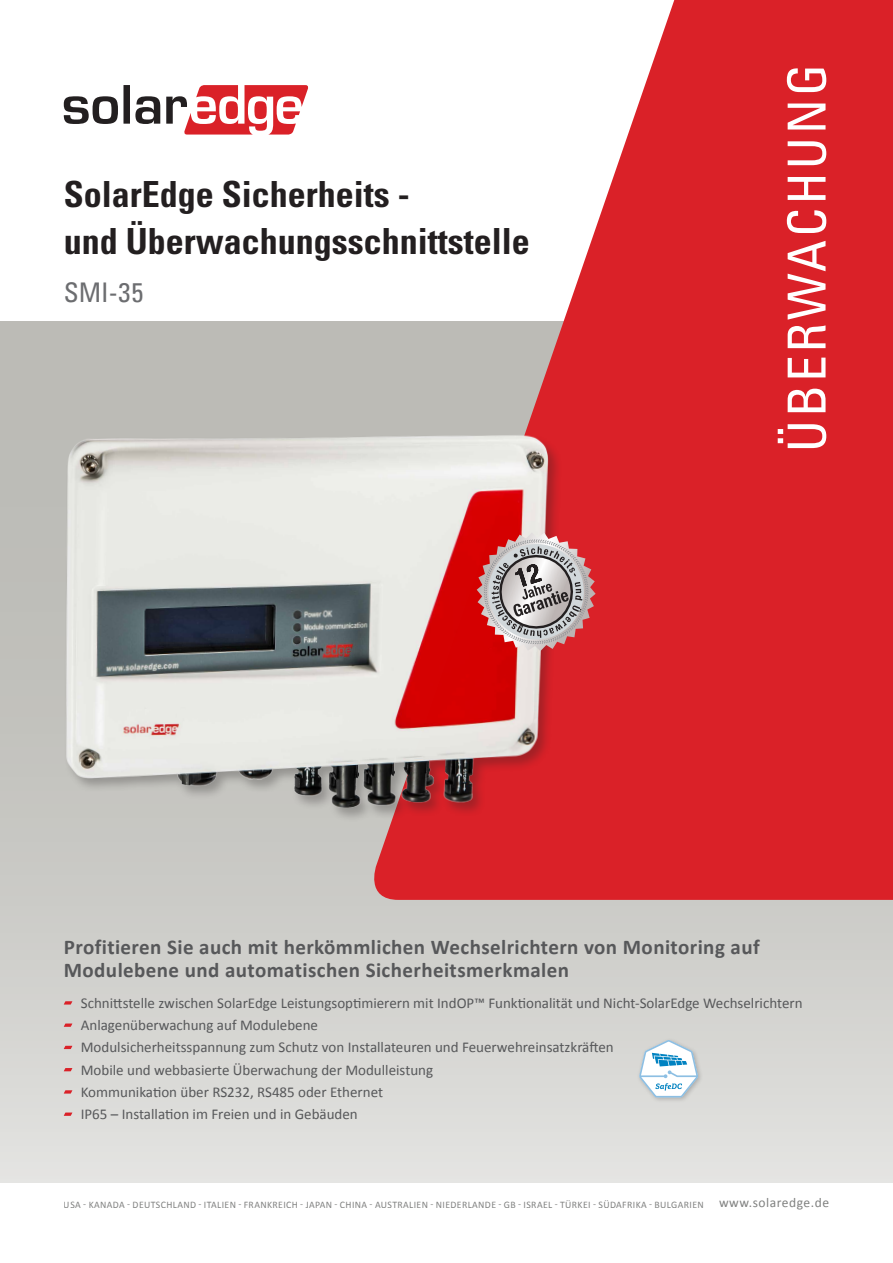
<style>
.page{position:relative;width:893px;height:1263px;background:#fff}
.page>*{position:absolute;margin:0;border:0;box-sizing:border-box;transform-origin:0 0}
.pg1_Family_vertical{font:condensed 52.5px "Univers LT Std";letter-spacing:.06em;color:#fff}
.pg1_Product_Header{font:700 condensed 36px "Univers LT Std";color:#231f20}
.pg1_Product_Header-2{font:condensed 27px "Univers LT Std";color:#6c6d70}
.pg1_Text_bold{font:700 21px/22.5px "Calibri";letter-spacing:.02em;color:#57585a}
.Pg1_Text_Bullets{font:15px "Calibri";color:#57585a}
.pg1_Text_URL{font:13.5px "Calibri";letter-spacing:.04em;color:#808180}
.t1{font:10.05px "Calibri";letter-spacing:.04em;color:#808180}
</style>
<div class="page">
<div style="left:0;top:321px;width:893px;height:861px;background:linear-gradient(to bottom,#b4b3ae,#dbdbd8)"></div>
<svg style="left:364px;top:0;width:529px;height:900px;fill:#da2128"></svg>
<svg style="left:64px;top:85px;width:244px;height:50px"></svg>
<div style="left:637px;top:1038px;width:67px;height:65px;background:#231f20;opacity:.25"></div>
<svg style="left:639px;top:1040px;width:59px;height:57px"></svg>
<svg style="left:64px;top:1001px;width:8px;height:3px"></svg>
<svg style="left:64px;top:1023px;width:8px;height:4px"></svg>
<svg style="left:64px;top:1046px;width:8px;height:3px"></svg>
<svg style="left:64px;top:1068px;width:8px;height:3px"></svg>
<svg style="left:64px;top:1090px;width:8px;height:3px"></svg>
<svg style="left:64px;top:1112px;width:8px;height:4px"></svg>
<img style="left:39px;top:406px;width:544px;height:432px">
<svg style="left:477px;top:532px;width:119px;height:119px;background:#bc8486"></svg>
<p class="pg1_Product_Header" style="left:64px;top:172px;width:347px">SolarEdge Sicherheits -</p>
<p class="pg1_Product_Header" style="left:64px;top:219px;width:467px">und Überwachungsschnittstelle</p>
<p class="pg1_Product_Header-2" style="left:64px;top:275px;width:81px">SMI-35</p>
<p class="pg1_Family_vertical" style="left:774px;top:452px;width:390px;rotate:-90deg">ÜBERWACHUNG</p>
<p class="pg1_Text_bold" style="left:64px;top:936px;width:697px">Profitieren Sie auch mit herkömmlichen Wechselrichtern von Monitoring auf<br>Modulebene und automatischen Sicherheitsmerkmalen</p>
<p class="Pg1_Text_Bullets" style="left:81px;top:993px;width:723px">Schnittstelle zwischen SolarEdge Leistungsoptimierern mit IndOP™ Funktionalität und Nicht-SolarEdge Wechselrichtern</p>
<p class="Pg1_Text_Bullets" style="left:81px;top:1015px;width:239px">Anlagenüberwachung auf Modulebene</p>
<p class="Pg1_Text_Bullets" style="left:81px;top:1038px;width:535px">Modulsicherheitsspannung zum Schutz von Installateuren und Feuerwehreinsatzkräften</p>
<p class="Pg1_Text_Bullets" style="left:81px;top:1060px;width:354px">Mobile und webbasierte Überwachung der Modulleistung</p>
<p class="Pg1_Text_Bullets" style="left:81px;top:1082px;width:304px">Kommunikation über RS232, RS485 oder Ethernet</p>
<p class="Pg1_Text_Bullets" style="left:81px;top:1104px;width:279px">IP65 – Installation im Freien und in Gebäuden</p>
<p class="t1" style="left:64px;top:1198px;width:641px">USA - KANADA - DEUTSCHLAND - ITALIEN - FRANKREICH - JAPAN - CHINA - AUSTRALIEN - NIEDERLANDE - GB - ISRAEL - TÜRKEI - SÜDAFRIKA - BULGARIEN</p>
<p class="pg1_Text_URL" style="left:719px;top:1194px;width:112px">www.solaredge.de</p>
</div>
